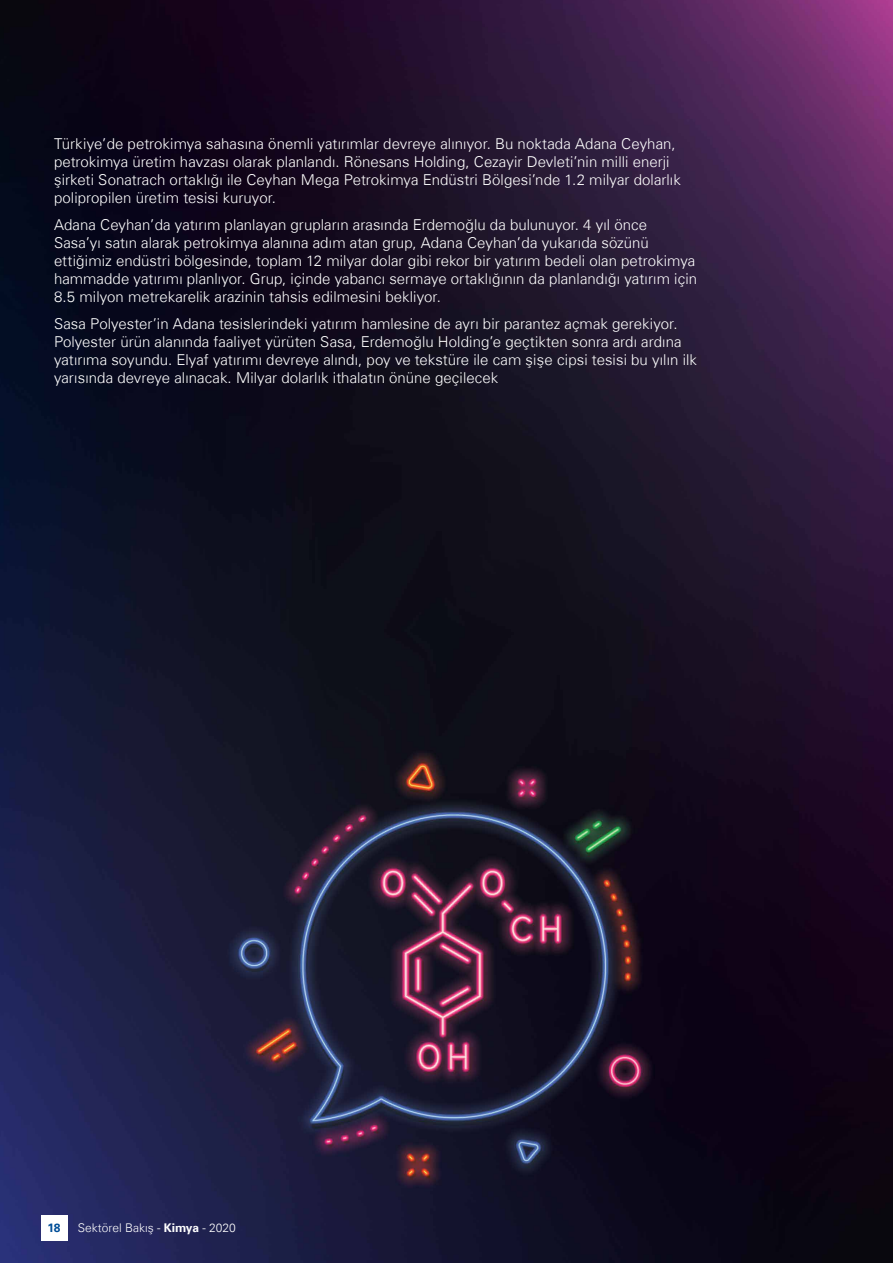
<style>
.page{position:relative;width:893px;height:1263px;background:#fff}
.page>*{position:absolute;margin:0;border:0;box-sizing:border-box;transform-origin:0 0}
.t1{font:300 15px/18px "Universfor KPMG";letter-spacing:.005em;color:#fff}
.t2{font:300 12px "Universfor KPMG";color:#fff}
.t3{font:700 12px "Univers 65";color:#004e98}
.s1{font-weight:700}
</style>
<div class="page">
<img style="left:0;top:0;width:893px;height:1263px">
<div style="left:41px;top:1215px;width:26px;height:26px;background:#fff"></div>
<p class="t1" style="left:54px;top:135px;width:628px">Türkiye’de petrokimya sahasına önemli yatırımlar devreye alınıyor. Bu noktada Adana Ceyhan, petrokimya üretim havzası olarak planlandı. Rönesans Holding, Cezayir Devleti’nin milli enerji şirketi Sonatrach ortaklığı ile Ceyhan Mega Petrokimya Endüstri Bölgesi’nde 1.2 milyar dolarlık polipropilen üretim tesisi kuruyor.</p>
<p class="t1" style="left:54px;top:216px;width:645px">Adana Ceyhan’da yatırım planlayan grupların arasında Erdemoğlu da bulunuyor. 4 yıl önce Sasa’yı satın alarak petrokimya alanına adım atan grup, Adana Ceyhan’da yukarıda sözünü ettiğimiz endüstri bölgesinde, toplam 12 milyar dolar gibi rekor bir yatırım bedeli olan petrokimya hammadde yatırımı planlıyor. Grup, içinde yabancı sermaye ortaklığının da planlandığı yatırım için 8.5 milyon metrekarelik arazinin tahsis edilmesini bekliyor.</p>
<p class="t1" style="left:54px;top:315px;width:644px">Sasa Polyester’in Adana tesislerindeki yatırım hamlesine de ayrı bir parantez açmak gerekiyor.<br>Polyester ürün alanında faaliyet yürüten Sasa, Erdemoğlu Holding’e geçtikten sonra ardı ardına yatırıma soyundu. Elyaf yatırımı devreye alındı, poy ve tekstüre ile cam şişe cipsi tesisi bu yılın ilk yarısında devreye alınacak. Milyar dolarlık ithalatın önüne geçilecek</p>
<p class="t3" style="left:47px;top:1220px;width:15px">18</p>
<p class="t2" style="left:78px;top:1220px;width:159px">Sektörel Bakış - <span class="s1">Kimya</span> - 2020</p>
</div>
